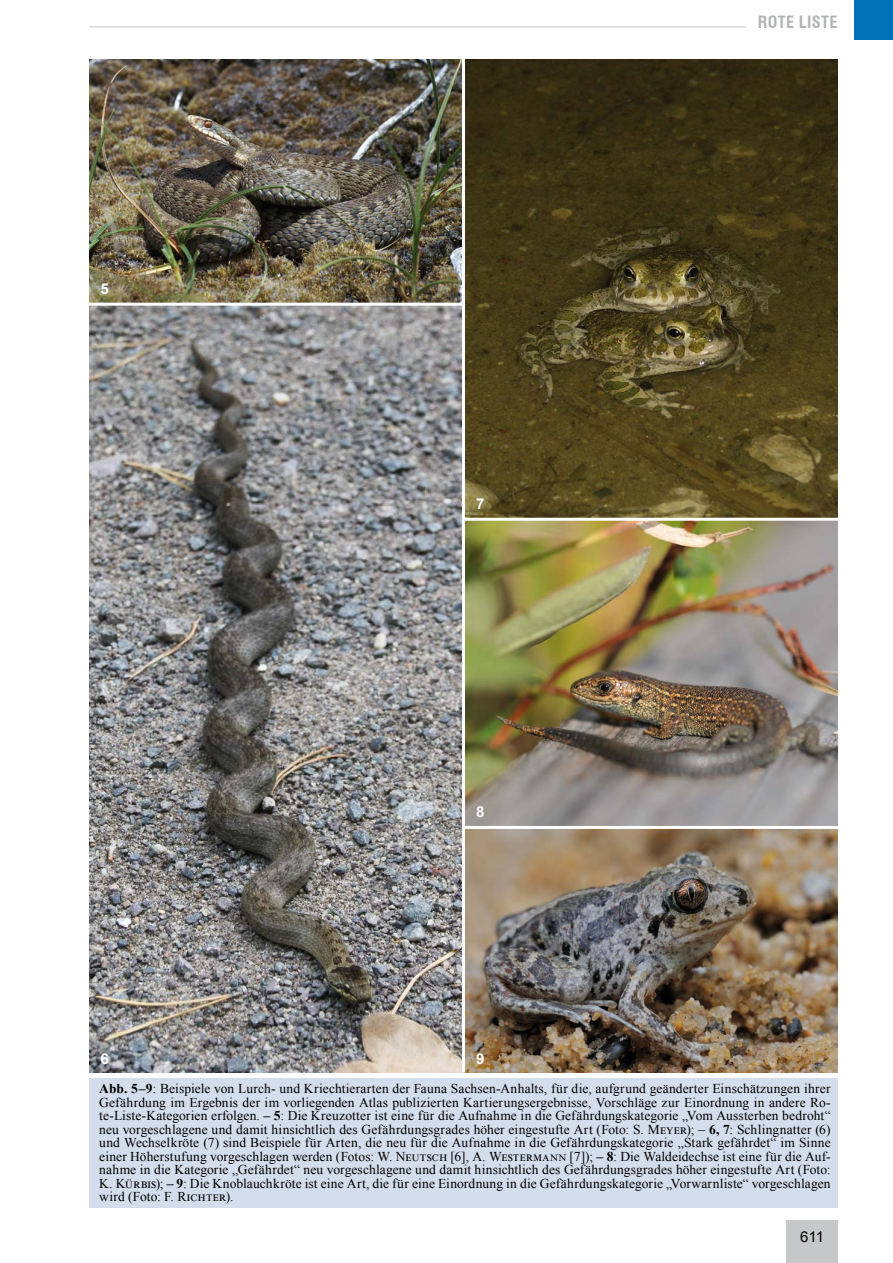
<style>
.page{position:relative;width:893px;height:1263px;background:#fff}
.page>*{position:absolute;margin:0;border:0;box-sizing:border-box;transform-origin:0 0}
.t1{font:700 condensed 16.5px "Swiss 721 BT";letter-spacing:.025em;color:#b1b3b4}
.t2{font:700 15px "Arial";color:#fff}
.t3{font:15px "Arial";color:#000}
.t4{font:13.5px/13.5px "Times New Roman";letter-spacing:.01em;color:#000;text-align:justify}
.s1{font-weight:700}
</style>
<div class="page">
<div style="left:787px;top:1220px;width:51px;height:43px;background:#c6c7c8"></div>
<div style="left:855px;top:0;width:38px;height:39px;background:#0071b7"></div>
<hr style="left:89px;top:27px;width:657px;height:1px;background:#c6c7c8">
<div style="left:89px;top:1078px;width:749px;height:130px;background:#d4ddec"></div>
<img style="left:89px;top:60px;width:373px;height:243px">
<img style="left:465px;top:60px;width:373px;height:458px">
<img style="left:465px;top:521px;width:373px;height:305px">
<img style="left:465px;top:829px;width:373px;height:243px">
<img style="left:89px;top:306px;width:373px;height:766px">
<p class="t2" style="left:100px;top:278px;width:10px">5</p>
<p class="t2" style="left:100px;top:1048px;width:10px">6</p>
<p class="t2" style="left:476px;top:493px;width:10px">7</p>
<p class="t2" style="left:476px;top:801px;width:10px">8</p>
<p class="t2" style="left:476px;top:1048px;width:10px">9</p>
<p class="t1" style="left:758px;top:12px;width:81px">ROTE LISTE</p>
<p class="t4" style="left:99px;top:1081px;width:733px"><span class="s1">Abb. 5–9</span>: Beispiele von Lurch- und Kriechtierarten der Fauna Sachsen-Anhalts, für die, aufgrund geänderter Einschätzungen ihrer Gefährdung im Ergebnis der im vorliegenden Atlas publizierten Kartierungsergebnisse, Vorschläge zur Einordnung in andere Ro&shy;te-Liste-Kategorien erfolgen. <span class="s1">– 5</span>: Die Kreuzotter ist eine für die Aufnahme in die Gefährdungskategorie „Vom Aussterben bedroht“ neu vorgeschlagene und damit hinsichtlich des Gefährdungsgrades höher eingestufte Art (Foto: S. Meyer); – <span class="s1">6, 7</span>: Schlingnatter (6) und Wechselkröte (7) sind Beispiele für Arten, die neu für die Aufnahme in die Gefährdungskategorie „Stark gefährdet“ im Sinne einer Höherstufung vorgeschlagen werden (Fotos: W. Neutsch [6], A. Westermann [7]); <span class="s1">– 8</span>: Die Waldeidechse ist eine für die Auf&shy;nahme in die Kategorie „Gefährdet“ neu vorgeschlagene und damit hinsichtlich des Gefährdungsgrades höher eingestufte Art (Foto:<br>K. Kürbis); <span class="s1">– 9</span>: Die Knoblauchkröte ist eine Art, die für eine Einordnung in die Gefährdungskategorie „Vorwarnliste“ vorgeschlagen wird (Foto: F. Richter).</p>
<p class="t3" style="left:800px;top:1226px;width:25px">611</p>
</div>
